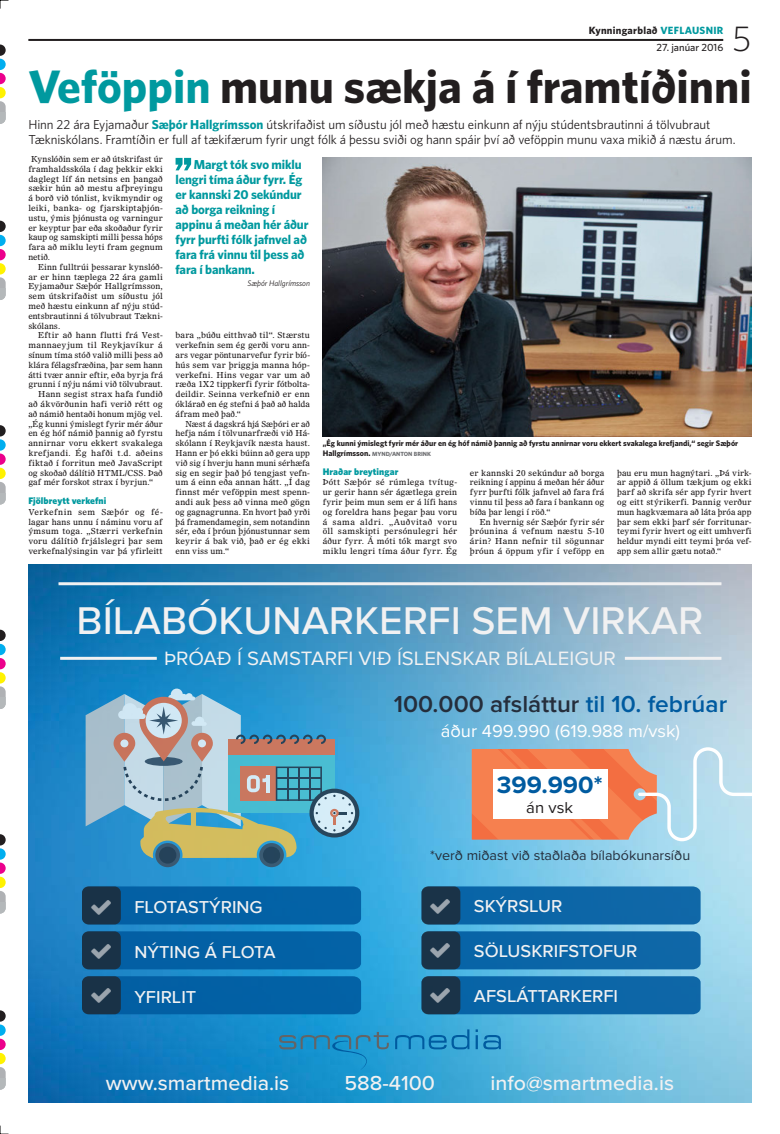
<style>
.page{position:relative;width:780px;height:1134px;background:#fff}
.page>*{position:absolute;margin:0;border:0;box-sizing:border-box;transform-origin:0 0}
.t1{font:700 47px "Whitney HTF";color:#221e1f}
.t2{font:500 40.1px "Proxima Nova";color:#f1f1f2}
.t3{font:300 36px "Whitney HTF";color:#221e1f}
.t4{font:700 24.5px "Proxima Nova";color:#005ba0}
.t5{font:600 24px "Proxima Nova";color:#252e3c}
.t6{font:500 21px "Proxima Nova";color:#f1f1f2}
.t7{font:20px "Proxima Nova";color:#f1f1f2}
.t8{font:18px "Proxima Nova";color:#fff}
.t9{font:500 17.9px "Proxima Nova";color:#f1f1f2}
.t10{font:16.3px "Proxima Nova";color:#231f20}
.t11{font:14px "Proxima Nova";color:#252e3c}
.t12{font:13px/15px "Whitney HTF";letter-spacing:-.005em;color:#221e1f}
.t13{font:700 13px/15px "Whitney HTF";letter-spacing:-.01em;color:#00999f}
.t14{font:700 10.5px "Whitney HTF";letter-spacing:.025em;color:#221e1f}
.t15{font:500 10.5px "Whitney HTF";color:#221e1f}
.t16{font:900 9.5px "Whitney HTF";letter-spacing:.01em;color:#00999f}
.t17{font:8.3px/9.8px "Olympian LT Std";letter-spacing:.01em;color:#221e1f;text-align:justify}
.t18{font:8.3px/9.8px "Olympian LT Std";letter-spacing:.01em;color:#221e1f;text-align:justify;scale:.95 1}
.t19{font:8.3px "Olympian LT Std";letter-spacing:.01em;color:#221e1f;scale:.96 1}
.t20{font:8.3px "Olympian LT Std";letter-spacing:.03em;color:#221e1f}
.t21{font:8.3px "Olympian LT Std";letter-spacing:.035em;color:#221e1f}
.t22{font:700 8px "Whitney HTF";color:#221e1f}
.t23{font:italic 8px "Whitney HTF";color:#221e1f}
.t24{font:700 6px "Whitney HTF";color:#6d6e71}
.s1{color:#00999f}
.s2{font-weight:700;color:#00999f}
.s3{font-size:8px;color:#221e1f}
.s4{color:#005ba0}
</style>
<div class="page">
<svg style="left:0;top:45px;width:6px;height:68px"></svg>
<div style="left:0;top:113px;width:6px;height:11px;background:#b4b8ba"></div>
<svg style="left:0;top:1010px;width:6px;height:68px"></svg>
<div style="left:0;top:1078px;width:6px;height:12px;background:#b4b8ba"></div>
<svg style="left:0;top:834px;width:6px;height:68px"></svg>
<div style="left:0;top:902px;width:6px;height:11px;background:#b4b8ba"></div>
<svg style="left:0;top:630px;width:6px;height:68px"></svg>
<div style="left:0;top:698px;width:6px;height:11px;background:#b4b8ba"></div>
<svg style="left:0;top:425px;width:6px;height:68px"></svg>
<div style="left:0;top:493px;width:6px;height:11px;background:#b4b8ba"></div>
<svg style="left:0;top:221px;width:6px;height:68px"></svg>
<div style="left:0;top:289px;width:6px;height:11px;background:#b4b8ba"></div>
<svg style="left:0;top:0;width:9px;height:9px"></svg>
<svg style="left:0;top:1125px;width:9px;height:9px"></svg>
<img style="left:323px;top:157px;width:428px;height:279px">
<svg style="left:175px;top:158px;width:16px;height:12px"></svg>
<img style="left:28px;top:564px;width:723px;height:539px">
<svg style="left:279px;top:1029px;width:222px;height:41px;background:#2897cb"></svg>
<svg style="left:309px;top:789px;width:50px;height:48px"></svg>
<svg style="left:314px;top:793px;width:41px;height:40px"></svg>
<svg style="left:86px;top:689px;width:267px;height:178px;background:#7aa9b9"></svg>
<svg style="left:472px;top:747px;width:279px;height:94px"></svg>
<hr style="left:59px;top:582px;width:662px;height:3px;background:#f1f1f2">
<hr style="left:624px;top:657px;width:97px;height:3px;background:#f1f1f2">
<hr style="left:60px;top:657px;width:97px;height:3px;background:#f1f1f2">
<hr style="left:28px;top:39px;width:695px;height:2px;background:#221e1f">
<svg style="left:421px;top:886px;width:279px;height:38px;background:#10609b"></svg>
<svg style="left:421px;top:931px;width:279px;height:38px;background:#0e609b"></svg>
<svg style="left:421px;top:976px;width:279px;height:38px;background:#0d5f9a"></svg>
<svg style="left:82px;top:886px;width:279px;height:38px;background:#065b99"></svg>
<svg style="left:82px;top:931px;width:279px;height:38px;background:#065a98"></svg>
<svg style="left:82px;top:976px;width:279px;height:38px;background:#055a98"></svg>
<p class="t14" style="left:589px;top:24px;width:136px">Kynningarblað <span class="s1">veflausnir</span></p>
<p class="t15" style="left:656px;top:41px;width:68px">27. janúar 2016</p>
<h3 class="t3" style="left:732px;top:17px;width:21px">5</h3>
<h1 class="t1" style="left:28px;top:58px;width:724px"><span class="s1">Veföppin</span> munu sækja á í framtíðinni</h1>
<p class="t12" style="left:28px;top:117px;width:708px">Hinn 22 ára Eyjamaður <span class="s2">Sæþór Hallgrímsson</span> útskrifaðist um síðustu jól með hæstu einkunn af nýju stúdentsbrautinni á tölvubraut<br>Tækniskólans. Framtíðin er full af tækifærum fyrir ungt fólk á þessu sviði og hann spáir því að veföppin munu vaxa mikið á næstu árum.</p>
<p class="t17" style="left:28px;top:154px;width:136px;text-indent:3px">Kynslóðin sem er að útskrifast úr framhaldsskóla í dag þekkir ekki daglegt líf án netsins en þangað sækir hún að mestu afþreyingu á borð við tónlist, kvikmyndir og leiki, banka- og fjarskiptaþjón&shy;ustu, ýmis þjónusta og varningur er keyptur þar eða skoðaður fyrir kaup og samskipti milli þessa hóps fara að miklu leyti fram gegnum netið.</p>
<p class="t17" style="left:28px;top:262px;width:136px;text-indent:10px">Einn fulltrúi þessarar kynslóð&shy;ar er hinn tæplega 22 ára gamli Eyjamaður Sæþór Hallgrímsson, sem útskrifaðist um síðustu jól með hæstu einkunn af nýju stúd&shy;entsbrautinni á tölvubraut Tækni&shy;skólans.</p>
<p class="t17" style="left:38px;top:330px;width:126px">Eftir að hann flutti frá Vest-</p>
<p class="t21" style="left:28px;top:340px;width:136px">mannaeyjum til Reykjavíkur á</p>
<p class="t19" style="left:28px;top:350px;width:141px">sínum tíma stóð valið milli þess að</p>
<p class="t19" style="left:28px;top:360px;width:141px">klára félagsfræðina, þar sem hann</p>
<p class="t17" style="left:28px;top:369px;width:136px">átti tvær annir eftir, eða byrja frá</p>
<p class="t17" style="left:28px;top:379px;width:136px">grunni í nýju námi við tölvubraut.</p>
<p class="t17" style="left:38px;top:389px;width:126px">Hann segist strax hafa fundið</p>
<p class="t17" style="left:28px;top:399px;width:136px">að ákvörðunin hafi verið rétt og</p>
<p class="t17" style="left:28px;top:409px;width:136px">að námið hentaði honum mjög vel.</p>
<p class="t19" style="left:28px;top:418px;width:141px">„Ég kunni ýmislegt fyrir mér áður</p>
<p class="t17" style="left:28px;top:428px;width:136px">en ég hóf námið þannig að fyrstu</p>
<p class="t20" style="left:28px;top:438px;width:136px">annirnar voru ekkert svakalega</p>
<p class="t20" style="left:28px;top:448px;width:136px">krefjandi. Ég hafði t.d. aðeins</p>
<p class="t17" style="left:28px;top:458px;width:136px">fiktað í forritun með JavaScript</p>
<p class="t17" style="left:28px;top:467px;width:136px">og skoðað dálítið HTML/CSS. Það</p>
<p class="t17" style="left:28px;top:477px;width:126px">gaf mér forskot strax í byrjun.“</p>
<p class="t16" style="left:28px;top:495px;width:79px">Fjölbreytt verkefni</p>
<p class="t17" style="left:28px;top:507px;width:136px">Verkefnin sem Sæþór og fé&shy;lagar hans unnu í náminu voru af ýmsum toga. „Stærri verkefnin voru dálítið frjálslegri þar sem verkefnalýsingin var þá yfirleitt</p>
<h3 class="t13" style="left:175px;top:157px;width:134px;text-indent:18px">Margt tók svo miklu lengri tíma áður fyrr. Ég er kannski 20 sekúndur að borga reikning í appinu á meðan hér áður fyrr þurfti fólk jafnvel að fara frá vinnu til þess að fara í bankann.</h3>
<p class="t23" style="left:247px;top:279px;width:64px">Sæþór Hallgrímsson</p>
<p class="t17" style="left:175px;top:330px;width:136px">bara „búðu eitthvað til“. Stærstu verkefnin sem ég gerði voru ann&shy;ars vegar pöntunarvefur fyrir bíó&shy;hús sem var þriggja manna hóp&shy;verkefni. Hins vegar var um að ræða 1X2 tippkerfi fyrir fótbolta&shy;deildir. Seinna verkefnið er enn óklárað en ég stefni á það að halda áfram með það.“</p>
<p class="t18" style="left:175px;top:418px;width:143px;text-indent:10px">Næst á dagskrá hjá Sæþóri er að hefja nám í tölvunarfræði við Há&shy;skólann í Reykjavík næsta haust.<br>Hann er þó ekki búinn að gera upp við sig í hverju hann muni sérhæfa sig en segir það þó tengjast vefn&shy;um á einn eða annan hátt. „Í dag finnst mér veföppin mest spenn&shy;andi auk þess að vinna með gögn og gagnagrunna. En hvort það yrði þá framendamegin, sem notandinn sér, eða í þróun þjónustunnar sem keyrir á bak við, það er ég ekki enn viss um.“</p>
<p class="t22" style="left:323px;top:438px;width:417px">„Ég kunni ýmislegt fyrir mér áður en ég hóf námið þannig að fyrstu annirnar voru ekkert svakalega krefjandi,“ segir Sæþór</p>
<p class="t24" style="left:323px;top:450px;width:110px"><span class="s3">Hallgrímsson.</span> Mynd/Anton Brink</p>
<p class="t16" style="left:323px;top:465px;width:77px">Hraðar breytingar</p>
<p class="t17" style="left:323px;top:477px;width:136px">Þótt Sæþór sé rúmlega tvítug&shy;ur gerir hann sér ágætlega grein fyrir þeim mun sem er á lífi hans og foreldra hans þegar þau voru á sama aldri. „Auðvitað voru öll samskipti persónulegri hér áður fyrr. Á móti tók margt svo miklu lengri tíma áður fyrr. Ég</p>
<p class="t17" style="left:470px;top:467px;width:136px">er kannski 20 sekúndur að borga reikning í appinu á meðan hér áður fyrr þurfti fólk jafnvel að fara frá vinnu til þess að fara í bankann og bíða þar lengi í röð.“</p>
<p class="t17" style="left:470px;top:516px;width:136px;text-indent:10px">En hvernig sér Sæþór fyrir sér þróunina á vefnum næstu 5-10 árin? Hann nefnir til sögunnar þróun á öppum yfir í veföpp en</p>
<p class="t17" style="left:617px;top:467px;width:136px">þau eru mun hagnýtari. „Þá virk&shy;ar appið á öllum tækjum og ekki þarf að skrifa sér app fyrir hvert og eitt stýrikerfi. Þannig verður mun hagkvæmara að láta þróa app þar sem ekki þarf sér forritunar&shy;teymi fyrir hvert og eitt umhverfi heldur myndi eitt teymi þróa vef&shy;app sem allir gætu notað.“</p>
<h2 class="t2" style="left:77px;top:597px;width:628px">BÍLABÓKUNARKERFI SEM VIRKAR</h2>
<h3 class="t7" style="left:164px;top:646px;width:453px">ÞRÓAÐ Í SAMSTARFI VIÐ ÍSLENSKAR BÍLALEIGUR</h3>
<h3 class="t5" style="left:393px;top:690px;width:335px">100.000 afsláttur <span class="s4">til 10. febrúar</span></h3>
<h3 class="t8" style="left:441px;top:720px;width:241px">áður 499.990 (619.988 m/vsk)</h3>
<h3 class="t4" style="left:496px;top:771px;width:107px">399.990*</h3>
<h3 class="t10" style="left:526px;top:798px;width:48px">án vsk</h3>
<h3 class="t11" style="left:430px;top:847px;width:261px">*verð miðast við staðlaða bílabókunarsíðu</h3>
<h3 class="t9" style="left:134px;top:896px;width:130px">FLOTASTÝRING</h3>
<h3 class="t9" style="left:474px;top:895px;width:90px">SKÝRSLUR</h3>
<h3 class="t9" style="left:134px;top:941px;width:143px">NÝTING Á FLOTA</h3>
<h3 class="t9" style="left:134px;top:986px;width:63px">YFIRLIT</h3>
<h3 class="t9" style="left:474px;top:986px;width:146px">AFSLÁTTARKERFI</h3>
<h3 class="t9" style="left:474px;top:941px;width:165px">SÖLUSKRIFSTOFUR</h3>
<h3 class="t6" style="left:106px;top:1071px;width:185px">www.smartmedia.is</h3>
<h3 class="t6" style="left:344px;top:1071px;width:92px">588-4100</h3>
<h3 class="t6" style="left:490px;top:1071px;width:185px">info@smartmedia.is</h3>
</div>
